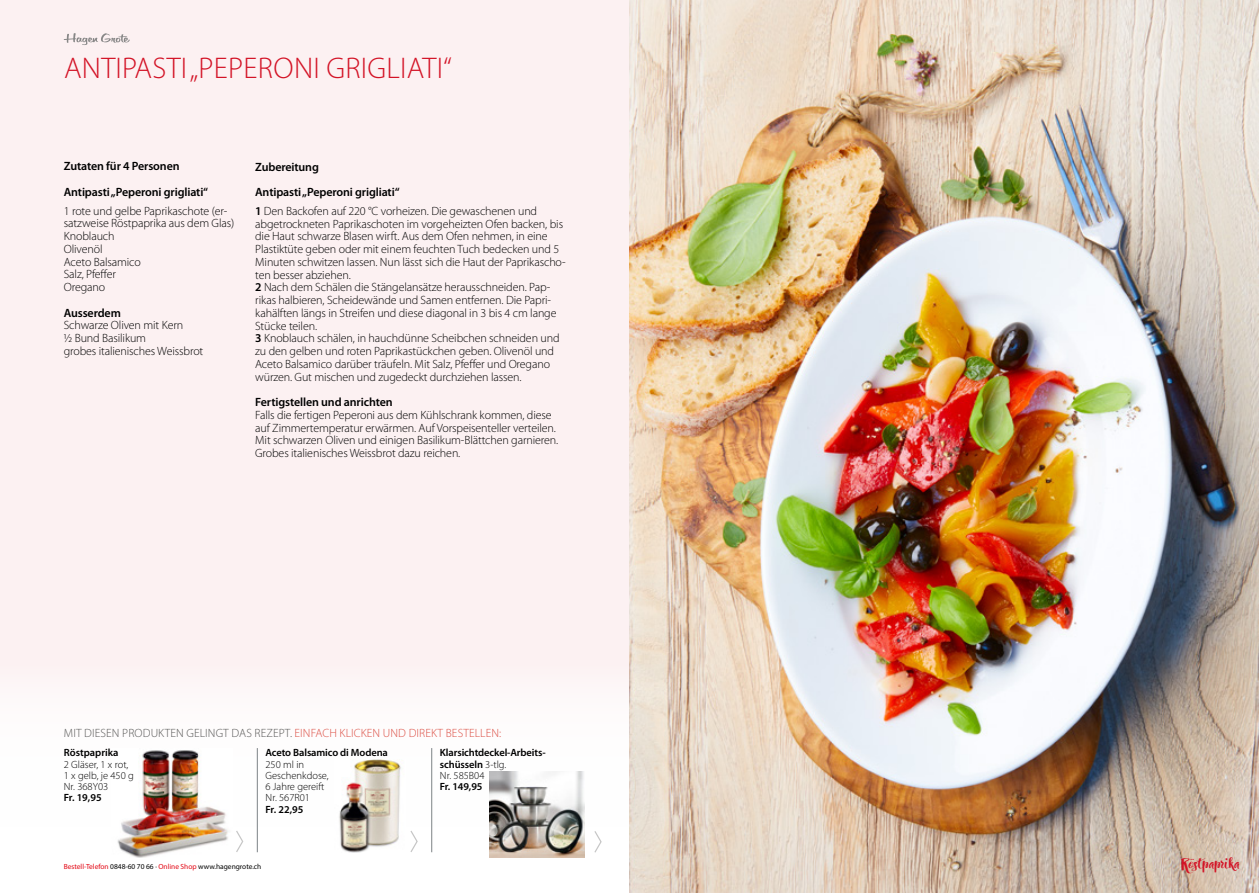
<style>
.page{position:relative;width:1259px;height:893px;background:#fff}
.page>*{position:absolute;margin:0;border:0;box-sizing:border-box;transform-origin:0 0}
.t1{font:300 30px "Myriad Pro";letter-spacing:.01em;color:#d31326}
.t2{font:16.5px "Dragonflight Pro Regular";letter-spacing:-.01em;color:#d31326}
.t3{font:300 12px/12.8px "Myriad Pro";letter-spacing:-.01em;color:#000}
.t4{font:600 12px/25.5px "Myriad Pro";letter-spacing:-.01em;color:#000}
.t5{font:300 12px "Myriad Pro";letter-spacing:.01em;color:#575756}
.t6{font:600 10.5px/11.2px "Myriad Pro";letter-spacing:-.01em;color:#000}
.t7{font:300 10.5px/11.2px "Myriad Pro";color:#000}
.t8{font:7.35px "Myriad Pro";color:#000}
.s1{font-weight:600}
.s2{color:#dc4f44}
.s3{font-weight:300}
.s4{color:#e30613}
</style>
<div class="page">
<div style="left:0;top:0;width:887px;height:893px;background:#fcf1f2"></div>
<div style="left:0;top:663px;width:1259px;height:230px;background:#fff"></div>
<img style="left:629px;top:0;width:630px;height:893px">
<img style="left:339px;top:759px;width:62px;height:94px">
<hr style="left:257px;top:748px;width:1px;height:104px;background:#7d8386">
<hr style="left:431px;top:748px;width:1px;height:104px;background:#7d8386">
<svg style="left:236px;top:831px;width:8px;height:21px"></svg>
<svg style="left:410px;top:831px;width:8px;height:21px"></svg>
<svg style="left:594px;top:831px;width:8px;height:22px"></svg>
<img style="left:489px;top:772px;width:95px;height:85px">
<img style="left:117px;top:750px;width:112px;height:108px">
<svg style="left:64px;top:33px;width:66px;height:12px"></svg>
<h1 class="t1" style="left:64px;top:50px;width:389px">ANTIPASTI „PEPERONI GRIGLIATI“</h1>
<p class="t4" style="left:64px;top:153px;width:146px">Zutaten für 4 Personen<br>Antipasti „Peperoni grigliati“</p>
<p class="t3" style="left:64px;top:204px;width:172px">1 rote und gelbe Paprikaschote (er&shy;satzweise Röstpaprika aus dem Glas)<br>Knoblauch<br>Olivenöl<br>Aceto Balsamico<br>Salz, Pfeffer<br>Oregano</p>
<p class="t4" style="left:64px;top:300px;width:59px">Ausserdem</p>
<p class="t3" style="left:64px;top:319px;width:141px">Schwarze Oliven mit Kern<br>½ Bund Basilikum<br>grobes italienisches Weissbrot</p>
<p class="t4" style="left:255px;top:153px;width:146px">Zubereitung<br>Antipasti „Peperoni grigliati“</p>
<p class="t3" style="left:255px;top:204px;width:312px"><span class="s1">1</span> Den Backofen auf 220 °C vorheizen. Die gewaschenen und abgetrockneten Paprikaschoten im vorgeheizten Ofen backen, bis die Haut schwarze Blasen wirft. Aus dem Ofen nehmen, in eine Plastiktüte geben oder mit einem feuchten Tuch bedecken und 5<br>Minuten schwitzen lassen. Nun lässt sich die Haut der Paprikascho&shy;ten besser abziehen.<br><span class="s1">2</span> Nach dem Schälen die Stängelansätze herausschneiden. Pap&shy;rikas halbieren, Scheidewände und Samen entfernen. Die Papri&shy;kahälften längs in Streifen und diese diagonal in 3 bis 4 cm lange Stücke teilen.<br><span class="s1">3</span> Knoblauch schälen, in hauchdünne Scheibchen schneiden und zu den gelben und roten Paprikastückchen geben. Olivenöl und Aceto Balsamico darüber träufeln. Mit Salz, Pfeffer und Oregano würzen. Gut mischen und zugedeckt durchziehen lassen.</p>
<p class="t4" style="left:255px;top:389px;width:139px">Fertigstellen und anrichten</p>
<p class="t3" style="left:255px;top:408px;width:305px">Falls die fertigen Peperoni aus dem Kühlschrank kommen, diese auf Zimmertemperatur erwärmen. Auf Vorspeisenteller verteilen.<br>Mit schwarzen Oliven und einigen Basilikum-Blättchen garnieren.<br>Grobes italienisches Weissbrot dazu reichen.</p>
<p class="t5" style="left:64px;top:726px;width:439px">MIT DIESEN PRODUKTEN GELINGT DAS REZEPT. <span class="s2">EINFACH KLICKEN UND DIREKT BESTELLEN:</span></p>
<p class="t6" style="left:440px;top:747px;width:107px">Klarsichtdeckel-Arbeits&shy;schüsseln <span class="s3">3-tlg.<br>Nr. 585B04</span></p>
<p class="t6" style="left:440px;top:781px;width:44px">Fr. 149,95</p>
<p class="t6" style="left:64px;top:747px;width:56px">Röstpaprika</p>
<p class="t7" style="left:64px;top:758px;width:72px">2 Gläser, 1 x rot,<br>1 x gelb, je 450 g<br>Nr. 368Y03</p>
<p class="t6" style="left:64px;top:792px;width:39px">Fr. 19,95</p>
<p class="t6" style="left:265px;top:747px;width:124px">Aceto Balsamico di Modena</p>
<p class="t7" style="left:265px;top:758px;width:65px">250 ml in<br>Geschenkdose,<br>6 Jahre gereift<br>Nr. 567R01</p>
<p class="t6" style="left:265px;top:803px;width:39px">Fr. 22,95</p>
<p class="t8" style="left:64px;top:862px;width:199px"><span class="s4">Bestell-Telefon</span> 0848-60 70 66 · <span class="s4">Online Shop</span> www.hagengrote.ch</p>
<h2 class="t2" style="left:1180px;top:852px;width:61px">Röstpaprika</h2>
</div>
